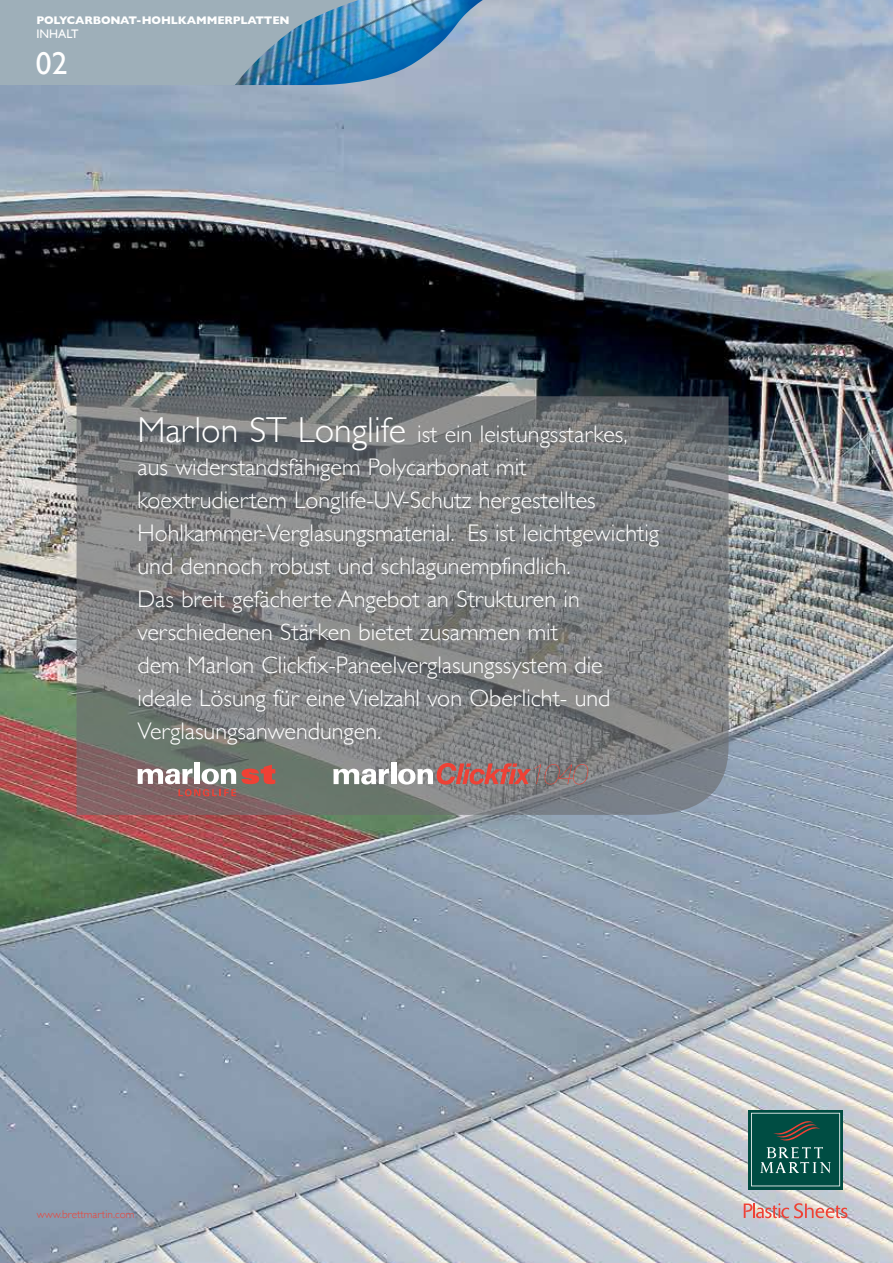
<style>
.page{position:relative;width:893px;height:1263px;background:#fff}
.page>*{position:absolute;margin:0;border:0;box-sizing:border-box;transform-origin:0 0}
.t1{font:31.5px "Gill Sans";color:#fff}
.t2{font:300 24px/33px "Gill Sans";color:#fff}
.t3{font:12.3px "Gill Sans";color:#fff}
.t4{font:300 12px "Gill Sans";color:#ef4135}
.t5{font:700 11.25px "Gill Sans";letter-spacing:-.01em;color:#fff}
.t6{font:300 11.25px "Gill Sans";color:#ef4135}
.s1{font-size:36px}
</style>
<div class="page">
<img style="left:0;top:0;width:893px;height:1263px">
<svg style="left:77px;top:396px;width:652px;height:419px;background:#7b7d7e"></svg>
<img style="left:233px;top:0;width:250px;height:86px">
<svg style="left:0;top:0;width:402px;height:85px;background:#7fa2b8"></svg>
<div style="left:195px;top:762px;width:5px;height:22px;background:#fff"></div>
<svg style="left:137px;top:765px;width:138px;height:31px"></svg>
<svg style="left:742px;top:1203px;width:105px;height:15px;background:#d6a3a1"></svg>
<svg style="left:748px;top:1110px;width:95px;height:79px"></svg>
<svg style="left:750px;top:1113px;width:90px;height:73px;background:#1c5c53"></svg>
<div style="left:391px;top:762px;width:5px;height:22px;background:#fff"></div>
<svg style="left:333px;top:769px;width:56px;height:15px"></svg>
<svg style="left:398px;top:763px;width:190px;height:21px;background:#a87c79"></svg>
<p class="t5" style="left:36px;top:11px;width:255px">POLYCARBONAT-HOHLKAMMERPLATTEN</p>
<p class="t3" style="left:36px;top:27px;width:44px">INHALT</p>
<h1 class="t1" style="left:36px;top:45px;width:33px">02</h1>
<p class="t2" style="left:137px;top:416px;width:523px"><span class="s1">Marlon ST Longlife</span> ist ein leistungsstarkes, aus widerstandsfähigem Polycarbonat mit koextrudiertem Longlife-UV-Schutz hergestelltes Hohlkammer-Verglasungsmaterial. Es ist leichtgewichtig und dennoch robust und schlagunempfindlich.<br>Das breit gefächerte Angebot an Strukturen in verschiedenen Stärken bietet zusammen mit<br>dem Marlon Clickfix-Paneelverglasungssystem die ideale Lösung für eine Vielzahl von Oberlicht- und Verglasungsanwendungen.</p>
<p class="t6" style="left:37px;top:1205px;width:99px">www.brettmartin.com</p>
<p class="t4" style="left:36px;top:1205px;width:106px">www.brettmartin.com</p>
</div>
